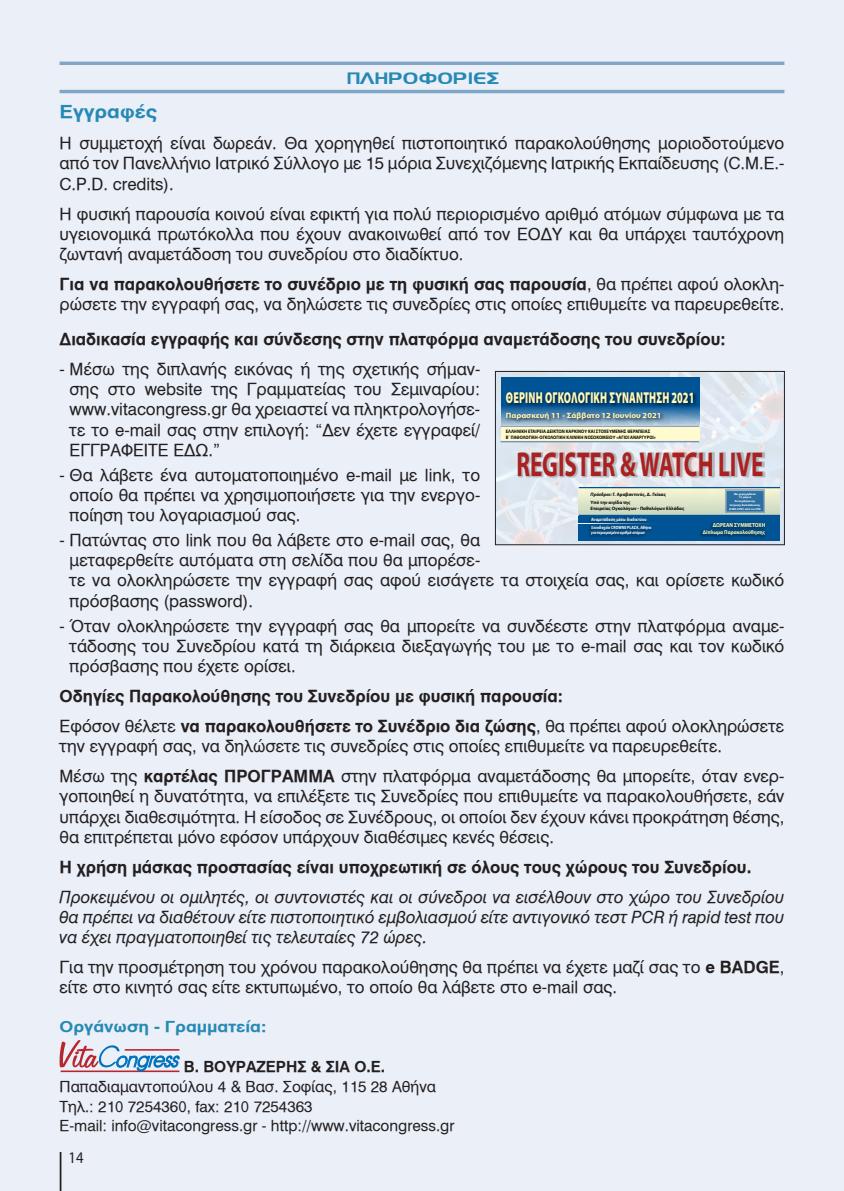
<style>
.page{position:relative;width:844px;height:1191px;background:#fff}
.page>*{position:absolute;margin:0;border:0;box-sizing:border-box;transform-origin:0 0}
.t1{font:700 34.48px "Myriad Pro";color:#aa2122;scale:.67 1}
.t2{font:17.85px "UB Helvetica Bold";color:#2689b5;scale:1.15 1}
.t3{font:17.15px "UB Omnius";color:#2689b5;scale:1.22 1}
.t4{font:16.62px/20.1px "UB Helvetica";color:#231f20;text-align:justify}
.t5{font:16.62px "UB Helvetica Bold";color:#231f20}
.t6{font:16.62px/20.1px "UB Helvetica Italic";color:#231f20;text-align:justify}
.t7{font:16.28px "Myriad Pro";color:#231f20;scale:.9 1}
.t8{font:900 15.75px "Myriad Pro";letter-spacing:.02em;color:#fff9ba;scale:.63 1}
.t9{font:15.05px/19.6px "UB Helvetica";color:#231f20}
.t10{font:15.05px "UB Helvetica Bold";color:#2689b5;scale:1.15 1}
.t11{font:15.05px "UB Helvetica Bold";color:#231f20}
.t12{font:700 7.7px "Myriad Pro";color:#fff9ba;scale:1.1 1}
.t13{font:700 5.77px "Myriad Pro";color:#fff9ba;scale:.9 1}
.t14{font:700 5.42px "Myriad Pro";color:#fff9ba;scale:.95 1}
.t15{font:700 4.9px/5.8px "Myriad Pro";color:#040503;scale:.9 1}
.t16{font:700 4.73px/5.8px "Myriad Pro";color:#040503}
.t17{font:700 4.73px "Myriad Pro";color:#fff;scale:.84 1}
.t18{font:700 4.55px "Myriad Pro";color:#fff;scale:.84 1}
.t19{font:italic 700 4.55px "Myriad Pro";color:#fff;scale:.84 1}
.t20{font:700 2.8px/3.7px "Myriad Pro";color:#fff;text-align:center;scale:1.15 1}
.s1{font-family:"UB Helvetica"}
.s2{font-family:"UB Helvetica Bold"}
.s3{font-style:italic}
</style>
<div class="page">
<div style="left:0;top:0;width:843px;height:1191px;background:#eaeff8"></div>
<hr style="left:60px;top:1152px;width:1px;height:39px;background:#231f20">
<hr style="left:61px;top:1070px;width:118px;height:2px;background:#b7282e">
<svg style="left:60px;top:1040px;width:119px;height:31px"></svg>
<hr style="left:125px;top:1049px;width:54px;height:1px;background:#b7282e">
<hr style="left:60px;top:90px;width:724px;height:3px;background:#80a6c6">
<hr style="left:60px;top:62px;width:724px;height:3px;background:#80a6c6">
<img style="left:497px;top:373px;width:285px;height:170px">
<div style="left:578px;top:488px;width:201px;height:52px;background:#005495"></div>
<svg style="left:578px;top:488px;width:201px;height:27px;background:#dae2c8"></svg>
<svg style="left:500px;top:377px;width:199px;height:48px;background:#18649e"></svg>
<hr style="left:578px;top:487px;width:201px;height:1px;background:#005495">
<div style="left:500px;top:426px;width:199px;height:16px;background:#fffbce"></div>
<hr style="left:500px;top:425px;width:199px;height:2px;background:#7492c0">
<hr style="left:500px;top:441px;width:199px;height:1px;background:#7492c0">
<div style="left:698px;top:521px;width:68px;height:18px;background:#040503;opacity:.25"></div>
<div style="left:504px;top:390px;width:193px;height:18px;background:#040503;opacity:.79"></div>
<div style="left:504px;top:411px;width:160px;height:14px;background:#040503;opacity:.79"></div>
<div style="left:725px;top:489px;width:39px;height:23px;background:#9cb4c0"></div>
<div style="left:726px;top:491px;width:37px;height:20px;background:#2c6fa0"></div>
<div style="left:507px;top:442px;width:265px;height:44px;background:#fff;opacity:.25"></div>
<div style="left:587px;top:515px;width:66px;height:24px;background:#040503;opacity:.2"></div>
<hr style="left:576px;top:523px;width:82px;height:1px;background:#fff">
<div style="left:495px;top:371px;width:289px;height:174px;border:1px solid #231f20"></div>
<p class="t3" style="left:345px;top:69px;width:126px">ΠΛΗΡΟΦΟΡΙΕΣ</p>
<p class="t2" style="left:60px;top:101px;width:86px">Εγγραφές</p>
<p class="t4" style="left:60px;top:133px;width:726px">Η συμμετοχή είναι δωρεάν. Θα χορηγηθεί πιστοποιητικό παρακολούθησης μοριοδοτούμενο από τον Πανελλήνιο Ιατρικό Σύλλογο με 15 μόρια Συνεχιζόμενης Ιατρικής Εκπαίδευσης (C.M.E.- C.P.D. credits).</p>
<p class="t4" style="left:60px;top:204px;width:726px">Η φυσική παρουσία κοινού είναι εφικτή για πολύ περιορισμένο αριθμό ατόμων σύμφωνα με τα υγειονομικά πρωτόκολλα που έχουν ανακοινωθεί από τον ΕΟΔΥ και θα υπάρχει ταυτόχρονη ζωντανή αναμετάδοση του συνεδρίου στο διαδίκτυο.</p>
<p class="t5" style="left:60px;top:274px;width:726px">Για να παρακολουθήσετε το συνέδριο με τη φυσική σας παρουσία<span class="s1">, θα πρέπει αφού ολοκλη-</span></p>
<p class="t4" style="left:60px;top:294px;width:726px">ρώσετε την εγγραφή σας, να δηλώσετε τις συνεδρίες στις οποίες επιθυμείτε να παρευρεθείτε.</p>
<p class="t5" style="left:60px;top:329px;width:667px">Διαδικασία εγγραφής και σύνδεσης στην πλατφόρμα αναμετάδοσης του συνεδρίου:</p>
<p class="t4" style="left:70px;top:359px;width:412px;text-indent:-10px">- Μέσω της διπλανής εικόνας ή της σχετικής σήμαν&shy;σης στο website της Γραμματείας του Σεμιναρίου: www.vitacongress.gr θα χρειαστεί να πληκτρολογήσε&shy;τε το e-mail σας στην επιλογή: “Δεν έχετε εγγραφεί/ ΕΓΓΡΑΦΕΙτΕ ΕΔΩ.”</p>
<p class="t4" style="left:70px;top:465px;width:412px;text-indent:-10px">- Θα λάβετε ένα αυτοματοποιημένο e-mail με link, το οποίο θα πρέπει να χρησιμοποιήσετε για την ενεργο&shy;ποίηση του λογαριασμού σας.</p>
<p class="t4" style="left:70px;top:530px;width:716px;text-align:left;text-indent:-10px">- Πατώντας στο link που θα λάβετε στο e-mail σας, θα<br>μεταφερθείτε αυτόματα στη σελίδα που θα μπορέσε-<br>τε να ολοκληρώσετε την εγγραφή σας αφού εισάγετε τα στοιχεία σας, και ορίσετε κωδικό πρόσβασης (password).</p>
<p class="t4" style="left:70px;top:616px;width:716px;text-indent:-10px">- Όταν ολοκληρώσετε την εγγραφή σας θα μπορείτε να συνδέεστε στην πλατφόρμα αναμε&shy;τάδοσης του Συνεδρίου κατά τη διάρκεια διεξαγωγής του με το e-mail σας και τον κωδικό πρόσβασης που έχετε ορίσει.</p>
<p class="t5" style="left:60px;top:686px;width:504px">Οδηγίες Παρακολούθησης του Συνεδρίου με φυσική παρουσία:</p>
<p class="t4" style="left:60px;top:716px;width:726px">Εφόσον θέλετε <span class="s2">να παρακολουθήσετε το Συνέδριο δια ζώσης</span>, θα πρέπει αφού ολοκληρώσετε την εγγραφή σας, να δηλώσετε τις συνεδρίες στις οποίες επιθυμείτε να παρευρεθείτε.</p>
<p class="t4" style="left:60px;top:766px;width:726px">Μέσω της <span class="s2">καρτέλας ΠΡΟΓΡΑΜΜΑ</span> στην πλατφόρμα αναμετάδοσης θα μπορείτε, όταν ενερ&shy;γοποιηθεί η δυνατότητα, να επιλέξετε τις Συνεδρίες που επιθυμείτε να παρακολουθήσετε, εάν υπάρχει διαθεσιμότητα. Η είσοδος σε Συνέδρους, οι οποίοι δεν έχουν κάνει προκράτηση θέσης, θα επιτρέπεται μόνο εφόσον υπάρχουν διαθέσιμες κενές θέσεις.</p>
<p class="t5" style="left:60px;top:857px;width:693px">Η χρήση μάσκας προστασίας είναι υποχρεωτική σε όλους τους χώρους του Συνεδρίου.</p>
<p class="t6" style="left:60px;top:887px;width:726px">Προκειμένου οι ομιλητές, οι συντονιστές και οι σύνεδροι να εισέλθουν στο χώρο του Συνεδρίου θα πρέπει να διαθέτουν είτε πιστοποιητικό εμβολιασμού είτε αντιγονικό τεστ PCR ή rapid test που να έχει πραγματοποιηθεί τις τελευταίες 72 ώρες.</p>
<p class="t4" style="left:60px;top:957px;width:726px">Για την προσμέτρηση του χρόνου παρακολούθησης θα πρέπει να έχετε μαζί σας το <span class="s2">e BADGE</span>, είτε στο κινητό σας είτε εκτυπωμένο, το οποίο θα λάβετε στο e-mail σας.</p>
<p class="t8" style="left:506px;top:387px;width:300px">ΘΕΡΙΝΗ ΟΓΚΟΛΟΓΙΚH ΣΥΝΑΝΤΗΣΗ 2021</p>
<p class="t12" style="left:505px;top:411px;width:143px">Παρασκευή 11 - Σάββατο 12 Ιουνίου 2021</p>
<p class="t15" style="left:505px;top:428px;width:168px">ΕΛΛΗΝΙΚΗ ΕΤΑΙΡΕIΑ ΔΕΙΚΤΩΝ ΚΑΡΚΙΝΟΥ ΚΑΙ ΣΤΟΧΕΥΜΕΝΗΣ ΘΕΡΑΠΕΙΑΣ<br>Β΄ ΠΑΘΟΛΟΓΙΚΗ-ΟΓΚΟΛΟΓΙΚΗ ΚΛΙΝΙΚΗ ΝΟΣΟΚΟΜΕΙΟΥ «ΑΓΙΟΙ ΑΝΑΡΓΥΡΟΙ»</p>
<h1 class="t1" style="left:516px;top:442px;width:370px">REGISTER &amp; WATCH LIVE</h1>
<p class="t16" style="left:590px;top:491px;width:77px"><span class="s3">Πρόεδροι:</span> Γ. Αραβαντινός, Δ. Γκίκας</p>
<p class="t20" style="left:728px;top:492px;width:29px">Θα χορηγηθούν<br>15 μόρια<br>Συνεχιζόμενης<br>Ιατρικής Εκπαίδευσης (CME-CPD) από τον ΠΙΣ</p>
<p class="t16" style="left:590px;top:499px;width:95px">Υπό την αιγίδα της<br>Εταιρείας Ογκολόγων - Παθολόγων Ελλάδας</p>
<p class="t17" style="left:591px;top:516px;width:67px">Αναμετάδοση μέσω διαδικτύου</p>
<p class="t18" style="left:591px;top:524px;width:73px">Ξενοδοχείο CROWNE PLAZA, Αθήνα</p>
<p class="t19" style="left:591px;top:529px;width:66px">για περιορισμένο αριθμό ατόμων</p>
<p class="t13" style="left:712px;top:521px;width:60px">ΔΩΡΕΑΝ ΣΥΜΜΕΤΟΧΗ</p>
<p class="t14" style="left:702px;top:528px;width:67px">Δίπλωμα Παρακολούθησης</p>
<p class="t10" style="left:60px;top:1018px;width:181px">Oργάνωση - Γραμματεία:</p>
<p class="t11" style="left:184px;top:1058px;width:203px">Β. ΒΟΥΡΑΖΕΡΗΣ &amp; ΣΙΑ Ο.Ε.</p>
<p class="t9" style="left:60px;top:1077px;width:396px">Παπαδιαμαντοπούλου 4 &amp; Βασ. Σοφίας, 115 28 Αθήνα<br>Τηλ.: 210 7254360, fax: 210 7254363<br>E-mail: info@vitacongress.gr - http://www.vitacongress.gr</p>
<p class="t7" style="left:68px;top:1147px;width:18px">14</p>
</div>
